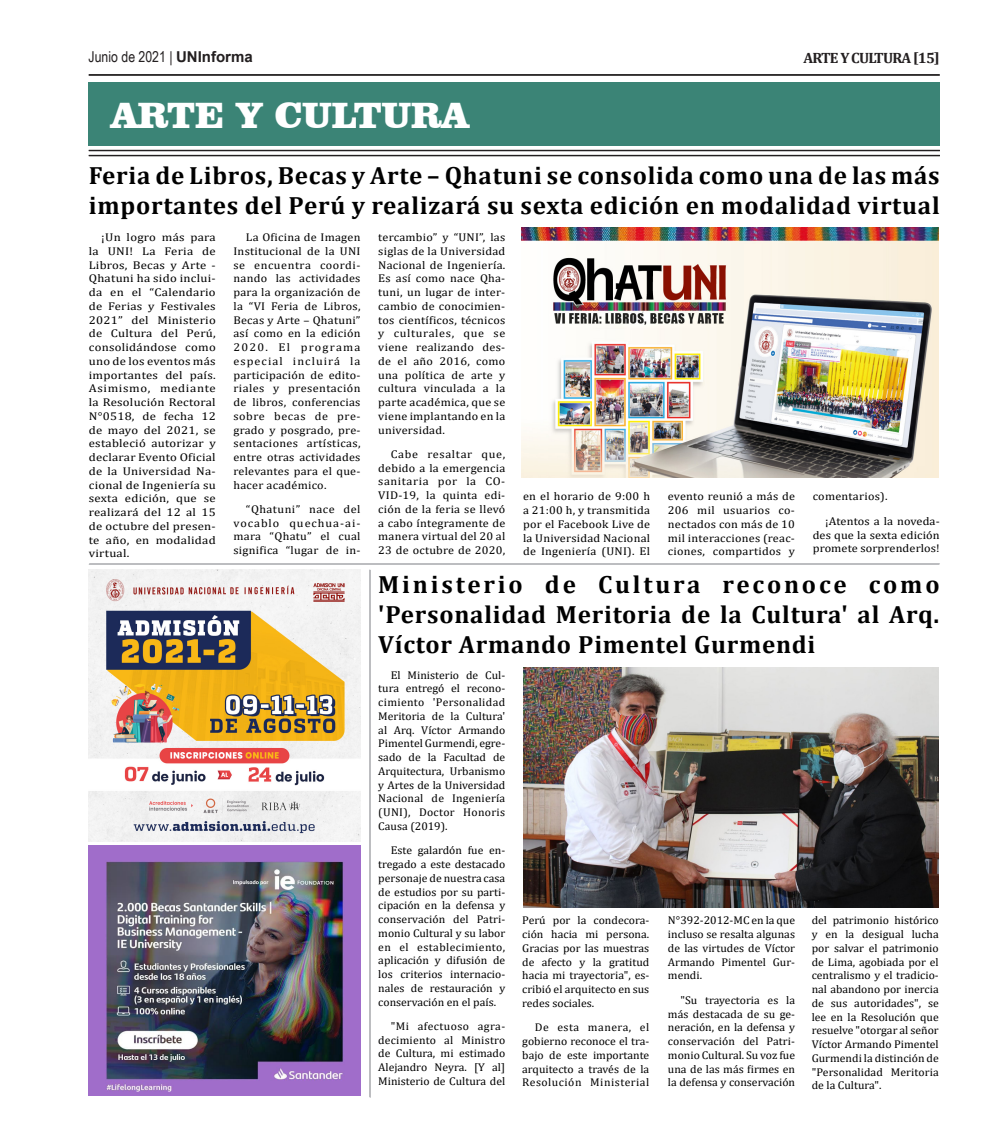
<style>
.page{position:relative;width:993px;height:1134px;background:#fff}
.page>*{position:absolute;margin:0;border:0;box-sizing:border-box;transform-origin:0 0}
.SECCIÓN_GRANDE{font:900 37.5px "Clarendon BT";color:#fff}
.Central_articulos{font:700 25px/30px "Cambria";letter-spacing:.03em;color:#000;text-align:justify}
.Lugar_y_Fecha{font:15px "Arial Narrow";color:#231f20}
.Secciones{font:700 15px "Cambria";letter-spacing:-.05em;color:#231f20}
.Central_articulos-2{font:11.25px/13.8px "Cambria";letter-spacing:.01em;color:#000;text-align:justify;scale:1.04 1}
.Central_articulos-3{font:11.25px/13.8px "Cambria";letter-spacing:.01em;color:#000;text-align:justify;scale:1.08 1}
.Central_articulos-4{font:11.25px/13.8px "Cambria";letter-spacing:.01em;color:#000;text-align:justify;scale:1.13 1}
.Central_articulos-5{font:11.25px/13.8px "Cambria";letter-spacing:.01em;color:#000;text-align:justify;scale:1.09 1}
.s1{font-family:"Arial";font-weight:700}
</style>
<div class="page">
<hr style="left:89px;top:74px;width:850px;height:2px;background:#231f20">
<div style="left:88px;top:82px;width:851px;height:63px;background:#3b8476"></div>
<hr style="left:89px;top:150px;width:850px;height:1px;background:#231f20">
<hr style="left:89px;top:155px;width:850px;height:1px;background:#231f20">
<img style="left:521px;top:228px;width:416px;height:249px">
<img style="left:88px;top:563px;width:851px;height:535px">
<p class="Lugar_y_Fecha" style="left:89px;top:46px;width:165px">Junio de 2021 | <span class="s1">UNInforma</span></p>
<p class="Secciones" style="left:803px;top:47px;width:138px">ARTE Y CULTURA [15]</p>
<p class="SECCIÓN_GRANDE" style="left:111px;top:92px;width:358px">ARTE Y CULTURA</p>
<p class="Central_articulos" style="left:89px;top:160px;width:852px">Feria de Libros, Becas y Arte – Qhatuni se consolida como una de las más importantes del Perú y realizará su sexta edición en modalidad virtual</p>
<p class="Central_articulos-4" style="left:89px;top:230px;width:114px;text-indent:12px">¡Un logro más para la UNI! La Feria de Libros, Becas y Arte - Qhatuni ha sido inclui&shy;da en el “Calendario de Ferias y Festivales 2021” del Ministerio de Cultura del Perú, consolidándose como uno de los eventos más importantes del país.<br>Asimismo, mediante la Resolución Rectoral N°0518, de fecha 12 de mayo del 2021, se estableció autorizar y declarar Evento Oficial de la Universidad Na&shy;cional de Ingeniería su sexta edición, que se realizará del 12 al 15 de octubre del presen&shy;te año, en modalidad virtual.</p>
<p class="Central_articulos-3" style="left:233px;top:230px;width:119px;text-indent:12px">La Oficina de Imagen Institucional de la UNI se encuentra coordi&shy;nando las actividades para la organización de la “VI Feria de Libros, Becas y Arte – Qhatuni” así como en la edición 2020. El programa especial incluirá la participación de edito&shy;riales y presentación de libros, conferencias sobre becas de pre&shy;grado y posgrado, pre&shy;sentaciones artísticas, entre otras actividades relevantes para el que&shy;hacer académico.</p>
<p class="Central_articulos-3" style="left:233px;top:502px;width:119px;text-indent:12px">“Qhatuni” nace del vocablo quechua-ai&shy;mara “Qhatu” el cual significa “lugar de in-</p>
<p class="Central_articulos-3" style="left:378px;top:230px;width:119px">tercambio” y “UNI”, las siglas de la Universidad Nacional de Ingeniería.<br>Es así como nace Qha&shy;tuni, un lugar de inter&shy;cambio de conocimien&shy;tos científicos, técnicos y culturales, que se viene realizando des&shy;de el año 2016, como una política de arte y cultura vinculada a la parte académica, que se viene implantando en la universidad.</p>
<p class="Central_articulos-3" style="left:378px;top:447px;width:119px;text-indent:12px">Cabe resaltar que, debido a la emergencia sanitaria por la CO-VID-19, la quinta edi&shy;ción de la feria se llevó a cabo íntegramente de manera virtual del 20 al 23 de octubre de 2020,</p>
<p class="Central_articulos-3" style="left:523px;top:490px;width:119px">en el horario de 9:00 h a 21:00 h, y transmitida por el Facebook Live de la Universidad Nacional de Ingeniería (UNI). El</p>
<p class="Central_articulos-3" style="left:667px;top:490px;width:119px">evento reunió a más de 206 mil usuarios co&shy;nectados con más de 10 mil interacciones (reac&shy;ciones, compartidos y</p>
<p class="Central_articulos-3" style="left:812px;top:490px;width:71px">comentarios).</p>
<p class="Central_articulos-5" style="left:812px;top:514px;width:118px;text-indent:12px">¡Atentos a la noveda&shy;des que la sexta edición promete sorprenderlos!</p>
<p class="Central_articulos" style="left:378px;top:568px;width:562px">Ministerio de Cultura reconoce como 'Personalidad Meritoria de la Cultura' al Arq.<br>Víctor Armando Pimentel Gurmendi</p>
<p class="Central_articulos-2" style="left:378px;top:668px;width:123px;text-indent:12px">El Ministerio de Cul&shy;tura entregó el recono&shy;cimiento 'Personalidad Meritoria de la Cultura' al Arq. Víctor Armando Pimentel Gurmendi, egre&shy;sado de la Facultad de Arquitectura, Urbanismo y Artes de la Universidad Nacional de Ingeniería (UNI), Doctor Honoris Causa (2019).</p>
<p class="Central_articulos-2" style="left:378px;top:843px;width:123px;text-indent:12px">Este galardón fue en&shy;tregado a este destacado personaje de nuestra casa de estudios por su parti&shy;cipación en la defensa y conservación del Patri&shy;monio Cultural y su labor en el establecimiento, aplicación y difusión de los criterios internacio&shy;nales de restauración y conservación en el país.</p>
<p class="Central_articulos-2" style="left:378px;top:1019px;width:123px;text-indent:12px">"Mi afectuoso agra&shy;decimiento al Ministro de Cultura, mi estimado Alejandro Neyra. [Y al] Ministerio de Cultura del</p>
<p class="Central_articulos-2" style="left:522px;top:914px;width:124px">Perú por la condecora&shy;ción hacia mi persona.<br>Gracias por las muestras de afecto y la gratitud hacia mi trayectoria", es&shy;cribió el arquitecto en sus redes sociales.</p>
<p class="Central_articulos-2" style="left:522px;top:1020px;width:124px;text-indent:12px">De esta manera, el gobierno reconoce el tra&shy;bajo de este importante arquitecto a través de la Resolución Ministerial</p>
<p class="Central_articulos-2" style="left:667px;top:914px;width:124px">N°392-2012-MC en la que incluso se resalta algunas de las virtudes de Víctor Armando Pimentel Gur&shy;mendi.</p>
<p class="Central_articulos-2" style="left:667px;top:993px;width:124px;text-indent:12px">"Su trayectoria es la más destacada de su ge&shy;neración, en la defensa y conservación del Patri&shy;monio Cultural. Su voz fue una de las más firmes en la defensa y conservación</p>
<p class="Central_articulos-2" style="left:811px;top:914px;width:124px">del patrimonio histórico y en la desigual lucha por salvar el patrimonio de Lima, agobiada por el centralismo y el tradicio&shy;nal abandono por inercia de sus autoridades", se lee en la Resolución que resuelve "otorgar al señor Víctor Armando Pimentel Gurmendi la distinción de "Personalidad Meritoria de la Cultura".</p>
</div>
